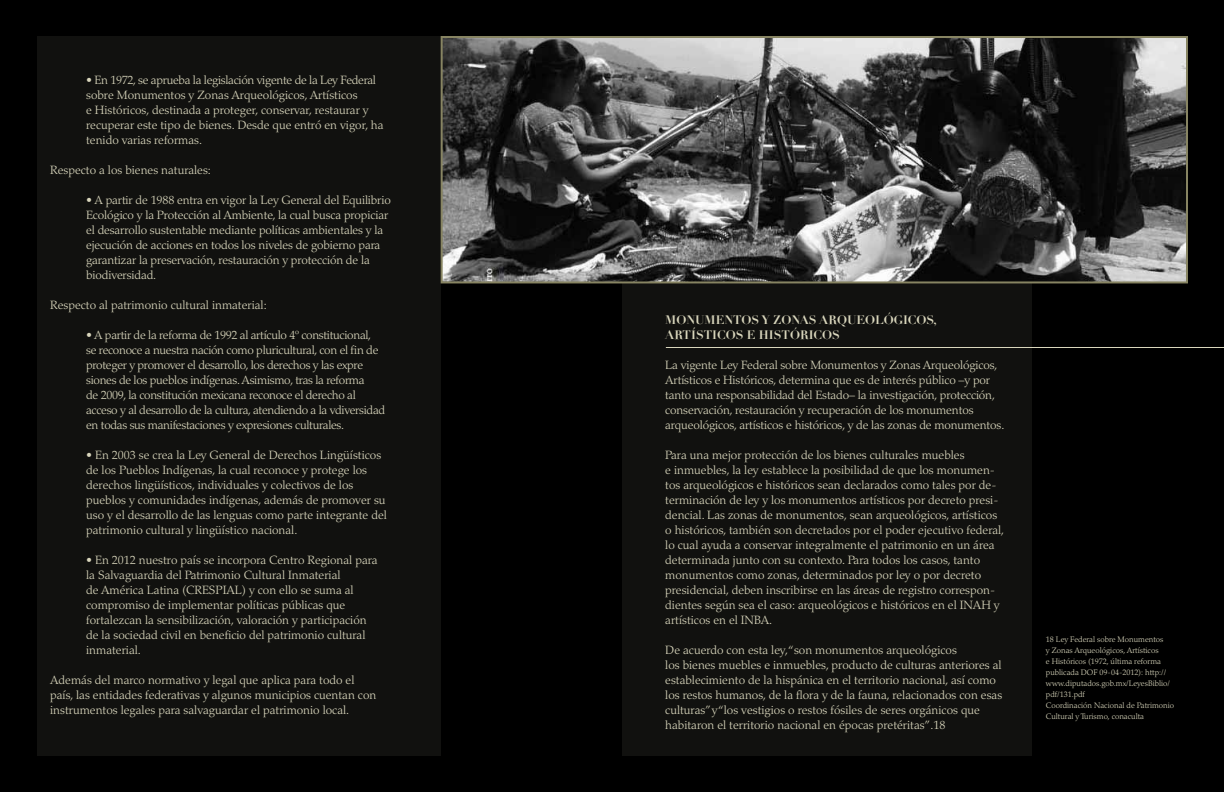
<style>
.page{position:relative;width:1224px;height:792px;background:#000}
.page>*{position:absolute;margin:0;border:0;box-sizing:border-box;transform-origin:0 0}
.t1{font:300 12px/15px "Palatino LT Std";color:#dad7bd}
.t2{font:300 12px/15px "Palatino LT Std";letter-spacing:-.025em;color:#dad7bd}
.t3{font:700 12px/15px "Didot";color:#dad7bd}
.t4{font:300 8px/11px "Palatino LT Std";color:#dad7bd}
</style>
<div class="page">
<div style="left:37px;top:36px;width:404px;height:720px;background:#11110f"></div>
<div style="left:622px;top:36px;width:410px;height:720px;background:#11110f"></div>
<img style="left:444px;top:39px;width:741px;height:241px">
<div style="left:441px;top:36px;width:747px;height:247px;border:2px solid #878462"></div>
<hr style="left:666px;top:347px;width:558px;height:1px;background:#dad7bd">
<p class="t1" style="left:86px;top:72px;width:299px">• En 1972, se aprueba la legislación vigente de la Ley Federal sobre Monumentos y Zonas Arqueológicos, Artísticos<br>e Históricos, destinada a proteger, conservar, restaurar y recuperar este tipo de bienes. Desde que entró en vigor, ha tenido varias reformas.</p>
<p class="t1" style="left:50px;top:162px;width:162px">Respecto a los bienes naturales:</p>
<p class="t1" style="left:86px;top:192px;width:306px">• A partir de 1988 entra en vigor la Ley General del Equilibrio Ecológico y la Protección al Ambiente, la cual busca propiciar el desarrollo sustentable mediante políticas ambientales y la ejecución de acciones en todos los niveles de gobierno para garantizar la preservación, restauración y protección de la biodiversidad.</p>
<p class="t1" style="left:50px;top:297px;width:218px">Respecto al patrimonio cultural inmaterial:</p>
<p class="t2" style="left:86px;top:327px;width:300px">• A partir de la reforma de 1992 al artículo 4º constitucional,<br>se reconoce a nuestra nación como pluricultural, con el fin de proteger y promover el desarrollo, los derechos y las expre siones de los pueblos indígenas. Asimismo, tras la reforma<br>de 2009, la constitución mexicana reconoce el derecho al acceso y al desarrollo de la cultura, atendiendo a la vdiversidad en todas sus manifestaciones y expresiones culturales.</p>
<p class="t1" style="left:86px;top:447px;width:302px">• En 2003 se crea la Ley General de Derechos Lingüísticos de los Pueblos Indígenas, la cual reconoce y protege los derechos lingüísticos, individuales y colectivos de los pueblos y comunidades indígenas, además de promover su uso y el desarrollo de las lenguas como parte integrante del patrimonio cultural y lingüístico nacional.</p>
<p class="t1" style="left:86px;top:552px;width:293px">• En 2012 nuestro país se incorpora Centro Regional para la Salvaguardia del Patrimonio Cultural Inmaterial<br>de América Latina (CRESPIAL) y con ello se suma al compromiso de implementar políticas públicas que fortalezcan la sensibilización, valoración y participación de la sociedad civil en beneficio del patrimonio cultural inmaterial.</p>
<p class="t1" style="left:50px;top:672px;width:328px">Además del marco normativo y legal que aplica para todo el país, las entidades federativas y algunos municipios cuentan con instrumentos legales para salvaguardar el patrimonio local.</p>
<p class="t3" style="left:665px;top:312px;width:273px">MONUMENTOS Y ZONAS ARQUEOLÓGICOS,<br>ARTÍSTICOS E HISTÓRICOS</p>
<p class="t1" style="left:665px;top:357px;width:341px">La vigente Ley Federal sobre Monumentos y Zonas Arqueológicos, Artísticos e Históricos, determina que es de interés público –y por tanto una responsabilidad del Estado– la investigación, protección, conservación, restauración y recuperación de los monumentos arqueológicos, artísticos e históricos, y de las zonas de monumentos.</p>
<p class="t1" style="left:665px;top:447px;width:341px">Para una mejor protección de los bienes culturales muebles<br>e inmuebles, la ley establece la posibilidad de que los monumen&shy;tos arqueológicos e históricos sean declarados como tales por de&shy;terminación de ley y los monumentos artísticos por decreto presi&shy;dencial. Las zonas de monumentos, sean arqueológicos, artísticos o históricos, también son decretados por el poder ejecutivo federal, lo cual ayuda a conservar integralmente el patrimonio en un área determinada junto con su contexto. Para todos los casos, tanto monumentos como zonas, determinados por ley o por decreto presidencial, deben inscribirse en las áreas de registro correspon&shy;dientes según sea el caso: arqueológicos e históricos en el INAH y artísticos en el INBA.</p>
<p class="t1" style="left:665px;top:642px;width:339px">De acuerdo con esta ley, “son monumentos arqueológicos<br>los bienes muebles e inmuebles, producto de culturas anteriores al establecimiento de la hispánica en el territorio nacional, así como los restos humanos, de la flora y de la fauna, relacionados con esas culturas”y “los vestigios o restos fósiles de seres orgánicos que habitaron el territorio nacional en épocas pretéritas”.18</p>
<p class="t4" style="left:1046px;top:634px;width:130px">18 Ley Federal sobre Monumentos<br>y Zonas Arqueológicos, Artísticos<br>e Históricos (1972, última reforma publicada DOF 09-04-2012): http:// www.diputados.gob.mx/LeyesBiblio/ pdf/131.pdf<br>Coordinación Nacional de Patrimonio<br>Cultural y Turismo, conaculta</p>
</div>
